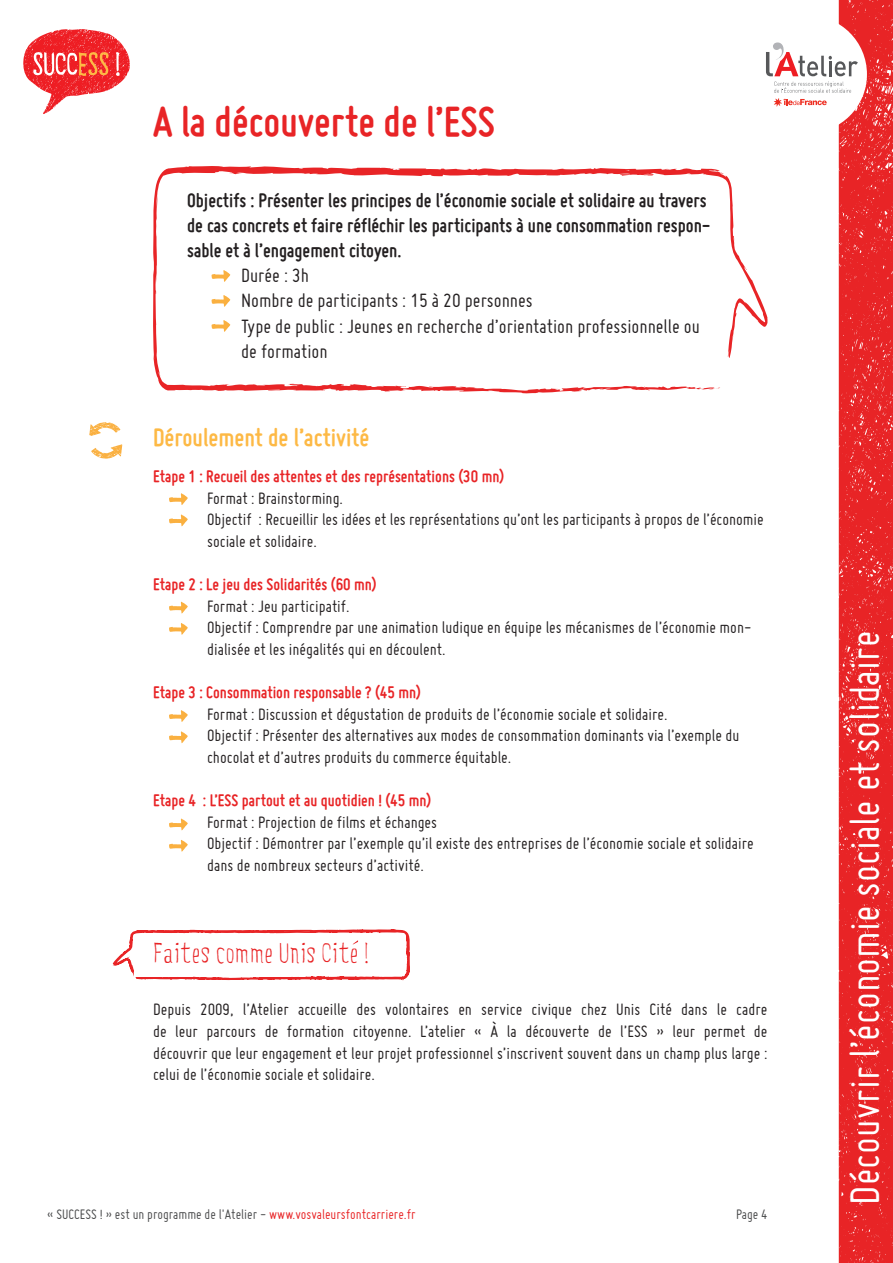
<style>
.page{position:relative;width:893px;height:1263px;background:#fff}
.page>*{position:absolute;margin:0;border:0;box-sizing:border-box;transform-origin:0 0}
.t1{font:45px "Miso";color:#fff}
.t2{font:700 45px "Miso";color:#e82426}
.t3{font:700 27px "Miso";color:#fdb945}
.t4{font:27px "Five Minutes";color:#e82426}
.t5{font:700 21px/25.2px "Miso";color:#231f20}
.t6{font:21px/25.2px "Miso";color:#231f20}
.t7{font:18px/21.6px "Miso";color:#231f20}
.t8{font:700 18px "Miso";color:#e82426}
.t9{font:15px "Miso";color:#4b4c4d}
.s1{color:#e82426}
</style>
<div class="page">
<svg style="left:839px;top:0;width:54px;height:1263px;background:#e82a2c"></svg>
<svg style="left:23px;top:29px;width:107px;height:85px"></svg>
<div style="left:749px;top:15px;width:118px;height:118px;background:#fff;border-radius:50%"></div>
<svg style="left:766px;top:41px;width:92px;height:66px"></svg>
<svg style="left:153px;top:166px;width:615px;height:228px"></svg>
<svg style="left:211px;top:270px;width:19px;height:12px"></svg>
<svg style="left:211px;top:295px;width:19px;height:12px"></svg>
<svg style="left:211px;top:320px;width:19px;height:12px"></svg>
<svg style="left:89px;top:422px;width:31px;height:14px"></svg>
<svg style="left:91px;top:444px;width:31px;height:15px"></svg>
<svg style="left:169px;top:493px;width:19px;height:12px"></svg>
<svg style="left:169px;top:514px;width:19px;height:12px"></svg>
<svg style="left:169px;top:602px;width:19px;height:11px"></svg>
<svg style="left:169px;top:623px;width:19px;height:12px"></svg>
<svg style="left:169px;top:710px;width:19px;height:12px"></svg>
<svg style="left:169px;top:731px;width:19px;height:12px"></svg>
<svg style="left:169px;top:819px;width:19px;height:11px"></svg>
<svg style="left:169px;top:840px;width:19px;height:12px"></svg>
<svg style="left:112px;top:929px;width:298px;height:52px"></svg>
<svg style="left:352px;top:940px;width:6px;height:5px"></svg>
<p class="t2" style="left:153px;top:96px;width:343px">A la découverte de l’ESS</p>
<p class="t5" style="left:187px;top:187px;width:525px">Objectifs : Présenter les principes de l’économie sociale et solidaire au travers de cas concrets et faire réfléchir les participants à une consommation respon&shy;sable et à l’engagement citoyen.</p>
<p class="t6" style="left:241px;top:263px;width:70px">Durée : 3h</p>
<p class="t6" style="left:241px;top:288px;width:293px">Nombre de participants : 15 à 20 personnes</p>
<p class="t6" style="left:241px;top:313px;width:460px">Type de public : Jeunes en recherche d’orientation professionnelle ou de formation</p>
<p class="t3" style="left:153px;top:422px;width:218px">Déroulement de l’activité</p>
<p class="t8" style="left:153px;top:466px;width:353px">Etape 1 : Recueil des attentes et des représentations (30 mn)</p>
<p class="t7" style="left:207px;top:487px;width:137px">Format : Brainstorming.</p>
<p class="t7" style="left:207px;top:508px;width:558px">Objectif : Recueillir les idées et les représentations qu’ont les participants à propos de l’économie sociale et solidaire.</p>
<p class="t8" style="left:153px;top:574px;width:225px">Etape 2 : Le jeu des Solidarités (60 mn)</p>
<p class="t7" style="left:207px;top:595px;width:144px">Format : Jeu participatif.</p>
<p class="t7" style="left:207px;top:616px;width:546px">Objectif : Comprendre par une animation ludique en équipe les mécanismes de l’économie mon&shy;dialisée et les inégalités qui en découlent.</p>
<p class="t8" style="left:153px;top:682px;width:269px">Etape 3 : Consommation responsable ? (45 mn)</p>
<p class="t7" style="left:207px;top:703px;width:462px">Format : Discussion et dégustation de produits de l’économie sociale et solidaire.</p>
<p class="t7" style="left:207px;top:724px;width:534px">Objectif : Présenter des alternatives aux modes de consommation dominants via l’exemple du chocolat et d’autres produits du commerce équitable.</p>
<p class="t8" style="left:153px;top:790px;width:280px">Etape 4 : L’ESS partout et au quotidien ! (45 mn)</p>
<p class="t7" style="left:207px;top:811px;width:232px">Format : Projection de films et échanges</p>
<p class="t7" style="left:207px;top:832px;width:548px">Objectif : Démontrer par l’exemple qu’il existe des entreprises de l’économie sociale et solidaire dans de nombreux secteurs d’activité.</p>
<p class="t4" style="left:153px;top:937px;width:217px">Faites comme Unis Cite !</p>
<p class="t7" style="left:153px;top:998px;width:616px;text-align:justify">Depuis 2009, l’Atelier accueille des volontaires en service civique chez Unis Cité dans le cadre de leur parcours de formation citoyenne. L’atelier « À la découverte de l’ESS » leur permet de découvrir que leur engagement et leur projet professionnel s’inscrivent souvent dans un champ plus large : celui de l’économie sociale et solidaire.</p>
<p class="t9" style="left:47px;top:1206px;width:370px">« SUCCESS ! » est un programme de l'Atelier - <span class="s1">www.vosvaleursfontcarriere.fr</span></p>
<p class="t9" style="left:736px;top:1206px;width:33px">Page 4</p>
<h1 class="t1" style="left:840px;top:1204px;width:575px;rotate:-90deg">Découvrir l’économie sociale et solidaire</h1>
</div>
